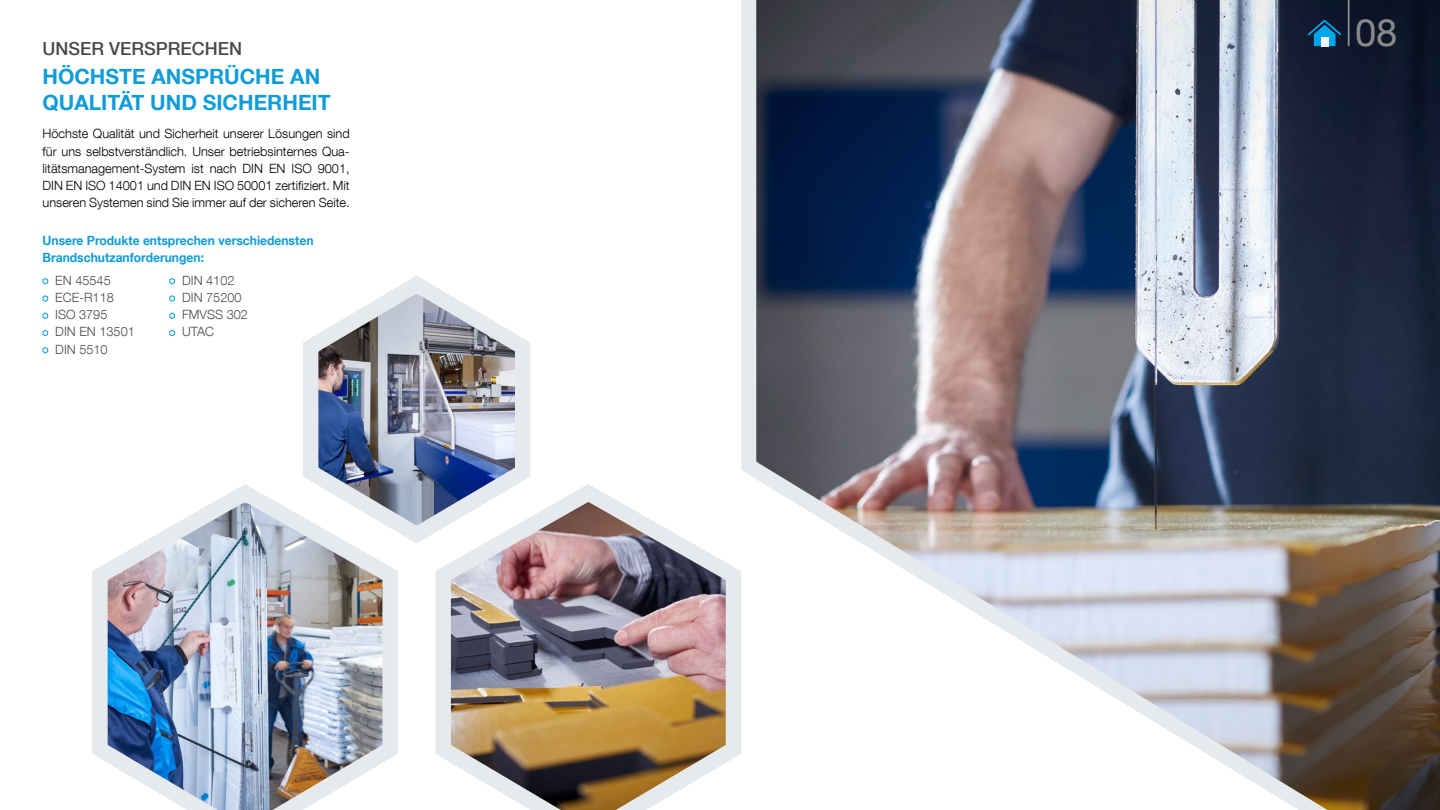
<style>
.page{position:relative;width:1440px;height:810px;background:#fff}
.page>*{position:absolute;margin:0;border:0;box-sizing:border-box;transform-origin:0 0}
.t1{font:38.1px "Helvetica Neue LT Com";color:#8a8a8a}
.t2{font:700 21px/26.2px "Helvetica Neue LT Com";color:#0f9cd8}
.t3{font:500 18px "Helvetica Neue LT Com";color:#4a4a49}
.t4{font:300 12.75px/17.2px "Helvetica Neue LT Com";color:#000;text-align:justify}
.t5{font:300 12.75px/17.2px "Helvetica Neue LT Com";color:#4a4a49}
.t6{font:700 12.75px/17.2px "Helvetica Neue LT Com";color:#0f9cd8;scale:.95 1}
</style>
<div class="page">
<img style="left:741px;top:0;width:699px;height:810px">
<svg style="left:42px;top:278px;width:7px;height:7px"></svg>
<svg style="left:42px;top:295px;width:7px;height:7px"></svg>
<svg style="left:42px;top:312px;width:7px;height:7px"></svg>
<svg style="left:42px;top:329px;width:7px;height:8px"></svg>
<svg style="left:42px;top:347px;width:7px;height:7px"></svg>
<svg style="left:169px;top:278px;width:6px;height:7px"></svg>
<svg style="left:169px;top:295px;width:6px;height:7px"></svg>
<svg style="left:169px;top:312px;width:6px;height:7px"></svg>
<svg style="left:169px;top:329px;width:6px;height:8px"></svg>
<img style="left:435px;top:475px;width:314px;height:335px">
<img style="left:92px;top:484px;width:306px;height:326px">
<img style="left:295px;top:276px;width:249px;height:277px">
<hr style="left:1348px;top:0;width:2px;height:46px;background:#8a8a8a">
<svg style="left:1306px;top:18px;width:37px;height:28px"></svg>
<div style="left:1321px;top:37px;width:7px;height:9px;background:#f3f6f9"></div>
<h3 class="t3" style="left:43px;top:38px;width:201px">UNSER VERSPRECHEN</h3>
<h2 class="t2" style="left:43px;top:63px;width:290px">HÖCHSTE ANSPRÜCHE AN<br>QUALITÄT UND SICHERHEIT</h2>
<p class="t4" style="left:43px;top:125px;width:309px">Höchste Qualität und Sicherheit unserer Lösungen sind für uns selbstverständlich. Unser betriebsinternes Qua&shy;litätsmanagement-System ist nach DIN EN ISO 9001, DIN EN ISO 14001 und DIN EN ISO 50001 zertifiziert. Mit unseren Systemen sind Sie immer auf der sicheren Seite.</p>
<p class="t6" style="left:43px;top:231px;width:287px">Unsere Produkte entsprechen verschiedensten<br>Brandschutzanforderungen:</p>
<p class="t5" style="left:182px;top:271px;width:67px">DIN 4102<br>DIN 75200<br>FMVSS 302<br>UTAC</p>
<p class="t5" style="left:55px;top:271px;width:81px">EN 45545<br>ECE-R118<br>ISO 3795<br>DIN EN 13501<br>DIN 5510</p>
<h1 class="t1" style="left:1355px;top:9px;width:44px">08</h1>
</div>
